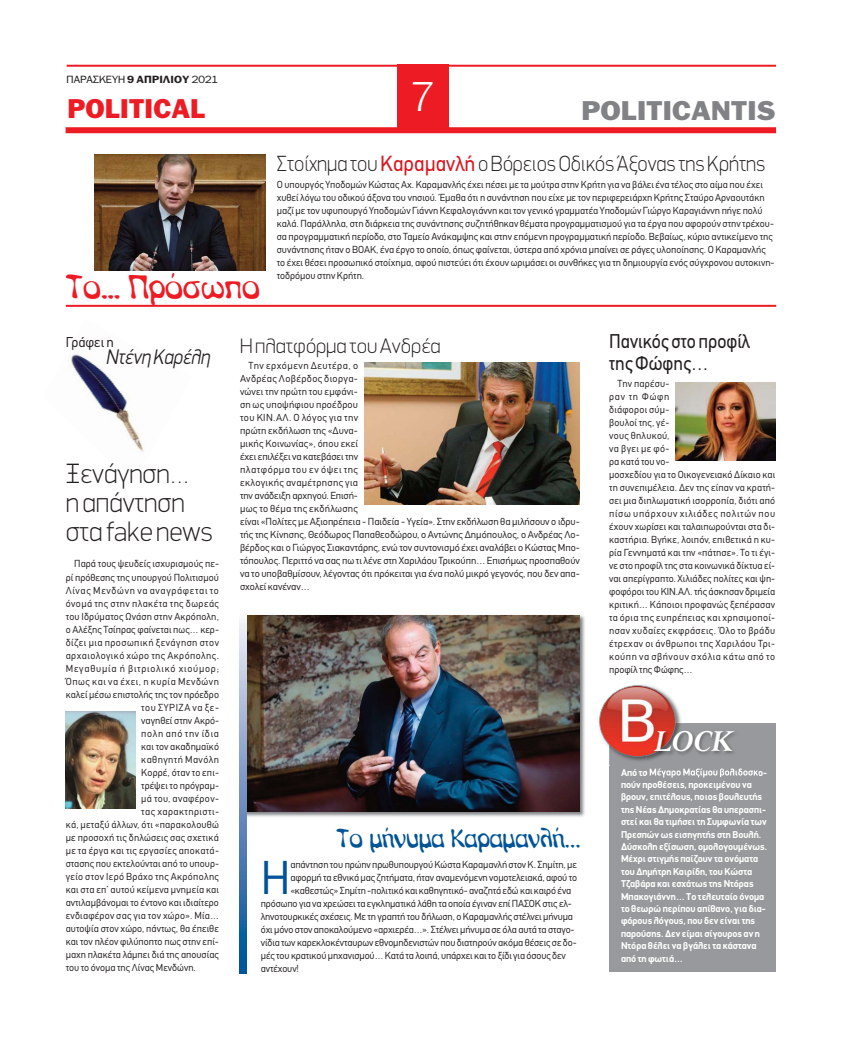
<style>
.page{position:relative;width:841px;height:1039px;background:#fff}
.page>*{position:absolute;margin:0;border:0;box-sizing:border-box;transform-origin:0 0}
.t1{font:46.5px "CF Din";color:#005496}
.t2{font:300 40px "PF Franklin Gothic";color:#fff}
.t3{font:300 36px "PF Bedroom";color:#ed1c24;scale:.94 1}
.t4{font:italic 700 30px "Katsoulidis";color:#fff;scale:.9 1}
.t5{font:100 28px/29px "PF Din Display";color:#231f20}
.t6{font:300 28px "PF Bedroom";color:#005496;scale:.91 1}
.t7{font:900 26px "PF Franklin Gothic";color:#808285;scale:1.06 1}
.t8{font:900 26px "PF Franklin Gothic";color:#ed1c24}
.t9{font:100 22px "PF Din Display";color:#231f20;scale:.95 1}
.t10{font:italic 300 21.2px "PF Din Display";color:#231f20;scale:.9 1}
.t11{font:100 21px "PF Din Display";color:#231f20}
.t12{font:20px/22px "PF Din Text";color:#231f20;scale:.92 1}
.t13{font:14px "CF Din";color:#231f20}
.t14{font:10px/13px "CF Din";color:#231f20}
.t15{font:700 10px/12.4px "PF Din Display";color:#fff}
.t16{font:10px "CF Din";letter-spacing:.045em;color:#231f20}
.t17{font:10px "CF Din";letter-spacing:.02em;color:#231f20}
.t18{font:10px "CF Din";letter-spacing:.03em;color:#231f20}
.t19{font:10px "CF Din";letter-spacing:.055em;color:#231f20}
.t20{font:10px "CF Din";letter-spacing:.025em;color:#231f20}
.t21{font:10px "CF Din";letter-spacing:.04em;color:#231f20}
.t22{font:10px "CF Din";letter-spacing:.075em;color:#231f20}
.t23{font:10px "CF Din";letter-spacing:.065em;color:#231f20}
.t24{font:10px "PF Franklin Gothic";letter-spacing:.01em;color:#231f20;scale:1.1 1}
.t25{font:10px "CF Din";letter-spacing:.035em;color:#231f20}
.t26{font:10px "CF Din";letter-spacing:.07em;color:#231f20}
.s1{font-weight:700}
.s2{font-family:"PF Din Text";font-weight:400;color:#d81920}
</style>
<div class="page">
<div style="left:608px;top:723px;width:166px;height:248px;background:#97999c"></div>
<img style="left:94px;top:155px;width:172px;height:116px">
<div style="left:397px;top:65px;width:51px;height:63px;background:#ed1c24"></div>
<hr style="left:67px;top:65px;width:708px;height:2px;background:#ed1c24">
<div style="left:66px;top:127px;width:709px;height:6px;background:#ed1c24"></div>
<hr style="left:66px;top:305px;width:709px;height:2px;background:#ed1c24">
<img style="left:71px;top:354px;width:73px;height:98px">
<img style="left:608px;top:756px;width:38px;height:9px">
<img style="left:646px;top:723px;width:112px;height:54px">
<img style="left:646px;top:768px;width:56px;height:9px">
<svg style="left:599px;top:685px;width:84px;height:71px"></svg>
<img style="left:674px;top:722px;width:1px;height:33px">
<img style="left:646px;top:722px;width:28px;height:33px">
<img style="left:66px;top:711px;width:69px;height:97px">
<img style="left:246px;top:615px;width:339px;height:205px">
<img style="left:246px;top:616px;width:333px;height:195px">
<svg style="left:239px;top:621px;width:7px;height:352px;background:#7297c2"></svg>
<img style="left:364px;top:363px;width:215px;height:141px">
<img style="left:675px;top:382px;width:99px;height:78px">
<p class="t24" style="left:67px;top:74px;width:139px">ΠΑΡΑΣΚΕΥΗ <span class="s1">9 ΑΠΡΙΛΙΟΥ</span> 2021</p>
<h3 class="t8" style="left:68px;top:99px;width:139px">POLITICAL</h3>
<h3 class="t3" style="left:66px;top:267px;width:208px">Το... Πρόσωπο</h3>
<h2 class="t2" style="left:410px;top:74px;width:25px">7</h2>
<h3 class="t7" style="left:581px;top:101px;width:185px">POLITICANTIS</h3>
<h3 class="t9" style="left:276px;top:156px;width:515px">Στοίχημα του <span class="s2">Καραμανλή</span>ο Βόρειος Οδικός Άξονας της Κρήτης</h3>
<p class="t14" style="left:276px;top:179px;width:499px">Ο υπουργός Υποδομών Κώστας Αχ. Καραμανλής έχει πέσει με τα μούτρα στην Κρήτη για να βάλει ένα τέλος στο αίμα που έχει χυθεί λόγω του οδικού άξονα του νησιού. Έμαθα ότι η συνάντηση που είχε με τον περιφερειάρχη Κρήτης Σταύρο Αρναουτάκη μαζί με τον υφυπουργό Υποδομών Γιάννη Κεφαλογιάννη και τον γενικό γραμματέα Υποδομών Γιώργο Καραγιάννη πήγε πολύ καλά. Παράλληλα, στη διάρκεια της συνάντησης συζητήθηκαν θέματα προγραμματισμού για τα έργα που αφορούν στην τρέχου&shy;σα προγραμματική περίοδο, στο Ταμείο Ανάκαμψης και στην επόμενη προγραμματική περίοδο. Βεβαίως, κύριο αντικείμενο της συνάντησης ήταν ο ΒΟΑΚ, ένα έργο το οποίο, όπως φαίνεται, ύστερα από χρόνια μπαίνει σε ράγες υλοποίησης. Ο Καραμανλής το έχει θέσει προσωπικό στοίχημα, αφού πιστεύει ότι έχουν ωριμάσει οι συνθήκες για τη δημιουργία ενός σύγχρονου αυτοκινη&shy;τοδρόμου στην Κρήτη.</p>
<h3 class="t13" style="left:66px;top:337px;width:49px">Γράφει η</h3>
<h3 class="t10" style="left:106px;top:344px;width:117px">Ντένη Καρέλη</h3>
<h3 class="t5" style="left:66px;top:463px;width:149px">Ξενάγηση…<br>η απάντηση στα fake news</h3>
<p class="t14" style="left:74px;top:558px;width:146px">Παρά τους ψευδείς ισχυρισμούς πε-</p>
<p class="t14" style="left:66px;top:571px;width:155px">ρί πρόθεσης της υπουργού Πολιτισμού</p>
<p class="t23" style="left:66px;top:586px;width:155px">Λίνας Μενδώνη να αναγράφεται το</p>
<p class="t16" style="left:66px;top:599px;width:155px">όνομά της στην πλακέτα της δωρεάς</p>
<p class="t14" style="left:66px;top:610px;width:155px">του Ιδρύματος Ωνάση στην Ακρόπολη,</p>
<p class="t14" style="left:66px;top:623px;width:155px">ο Αλέξης Τσίπρας φαίνεται πως… κερ-</p>
<p class="t16" style="left:66px;top:638px;width:155px">δίζει μια προσωπική ξενάγηση στον</p>
<p class="t21" style="left:66px;top:651px;width:155px">αρχαιολογικό χώρο της Ακρόπολης.</p>
<p class="t22" style="left:66px;top:664px;width:155px">Μεγαθυμία ή βιτριολικό χιούμορ;</p>
<p class="t19" style="left:66px;top:677px;width:155px">Όπως και να έχει, η κυρία Μενδώνη</p>
<p class="t14" style="left:66px;top:688px;width:155px">καλεί μέσω επιστολής της τον πρόεδρο</p>
<p class="t19" style="left:141px;top:703px;width:79px">του ΣΥΡΙΖΑ να ξε-</p>
<p class="t14" style="left:141px;top:714px;width:79px">ναγηθεί στην Ακρό-</p>
<p class="t26" style="left:141px;top:729px;width:79px">πολη από την ίδια</p>
<p class="t14" style="left:141px;top:740px;width:79px">και τον ακαδημαϊκό</p>
<p class="t16" style="left:141px;top:755px;width:79px">καθηγητή Μανόλη</p>
<p class="t14" style="left:141px;top:766px;width:79px">Κορρέ, όταν το επι-</p>
<p class="t14" style="left:141px;top:779px;width:79px">τρέψει το πρόγραμ-</p>
<p class="t25" style="left:141px;top:794px;width:79px">μά του, αναφέρον-</p>
<p class="t16" style="left:141px;top:807px;width:79px">τας χαρακτηριστι-</p>
<p class="t20" style="left:66px;top:820px;width:155px">κά, μεταξύ άλλων, ότι «παρακολουθώ</p>
<p class="t17" style="left:66px;top:833px;width:155px">με προσοχή τις δηλώσεις σας σχετικά</p>
<p class="t18" style="left:66px;top:846px;width:155px">με τα έργα και τις εργασίες αποκατά-</p>
<p class="t14" style="left:66px;top:857px;width:155px">στασης που εκτελούνται από το υπουρ-</p>
<p class="t18" style="left:66px;top:872px;width:155px">γείο στον Ιερό Βράχο της Ακρόπολης</p>
<p class="t14" style="left:66px;top:883px;width:155px">και στα επ’ αυτού κείμενα μνημεία και</p>
<p class="t14" style="left:66px;top:896px;width:155px">αντιλαμβάνομαι το έντονο και ιδιαίτερο</p>
<p class="t17" style="left:66px;top:911px;width:155px">ενδιαφέρον σας για τον χώρο». Μία…</p>
<p class="t14" style="left:66px;top:922px;width:155px">αυτοψία στον χώρο, πάντως, θα έπειθε</p>
<p class="t14" style="left:66px;top:935px;width:155px">και τον πλέον φιλύποπτο πως στην επί-</p>
<p class="t14" style="left:66px;top:948px;width:155px">μαχη πλακέτα λάμπει διά της απουσίας</p>
<p class="t14" style="left:66px;top:961px;width:132px">του το όνομα της Λίνας Μενδώνη.</p>
<h3 class="t11" style="left:240px;top:338px;width:202px">Η πλατφόρμα του Ανδρέα</h3>
<p class="t14" style="left:240px;top:360px;width:341px;text-indent:9px">Την ερχόμενη Δευτέρα, ο<br>Ανδρέας Λοβέρδος διοργα-<br>νώνει την πρώτη του εμφάνι-<br>ση ως υποψήφιου προέδρου<br>του ΚΙΝ.ΑΛ. Ο λόγος για την<br>πρώτη εκδήλωση της «Δυνα-<br>μικής Κοινωνίας», όπου εκεί<br>έχει επιλέξει να κατεβάσει την<br>πλατφόρμα του εν όψει της<br>εκλογικής αναμέτρησης για<br>την ανάδειξη αρχηγού. Επισή-<br>μως το θέμα της εκδήλωσης<br>είναι «Πολίτες με Αξιοπρέπεια - Παιδεία - Υγεία». Στην εκδήλωση θα μιλήσουν ο ιδρυ&shy;τής της Κίνησης, Θεόδωρος Παπαθεοδώρου, ο Αντώνης Δημόπουλος, ο Ανδρέας Λο&shy;βέρδος και ο Γιώργος Σιακαντάρης, ενώ τον συντονισμό έχει αναλάβει ο Κώστας Μπο&shy;τόπουλος. Περιττό να σας πω τι λένε στη Χαριλάου Τρικούπη… Επισήμως προσπαθούν να το υποβαθμίσουν, λέγοντας ότι πρόκειται για ένα πολύ μικρό γεγονός, που δεν απα&shy;σχολεί κανέναν…</p>
<h3 class="t6" style="left:336px;top:822px;width:269px">Το μήνυμα Καραμανλή…</h3>
<h1 class="t1" style="left:261px;top:860px;width:31px">H</h1>
<p class="t14" style="left:290px;top:859px;width:288px">απάντηση του πρώην πρωθυπουργού Κώστα Καραμανλή στον Κ. Σημίτη, με</p>
<p class="t14" style="left:290px;top:872px;width:288px">αφορμή τα εθνικά μας ζητήματα, ήταν αναμενόμενη νομοτελειακά, αφού το</p>
<p class="t14" style="left:290px;top:885px;width:282px">«καθεστώς» Σημίτη -πολιτικό και καθηγητικό- αναζητά εδώ και καιρό ένα</p>
<p class="t14" style="left:261px;top:898px;width:312px">πρόσωπο για να χρεώσει τα εγκληματικά λάθη τα οποία έγιναν επί ΠΑΣΟΚ στις ελ-</p>
<p class="t14" style="left:261px;top:911px;width:313px">ληνοτουρκικές σχέσεις. Με τη γραπτή του δήλωση, ο Καραμανλής στέλνει μήνυμα</p>
<p class="t14" style="left:261px;top:924px;width:315px">όχι μόνο στον αποκαλούμενο «αρχιερέα…». Στέλνει μήνυμα σε όλα αυτά τα σταγο-</p>
<p class="t14" style="left:261px;top:937px;width:317px">νίδια των καρεκλοκένταυρων εθνομηδενιστών που διατηρούν ακόμα θέσεις σε δο-</p>
<p class="t14" style="left:261px;top:950px;width:306px">μές του κρατικού μηχανισμού… Κατά τα λοιπά, υπάρχει και το ξίδι για όσους δεν</p>
<p class="t14" style="left:261px;top:963px;width:40px">αντέχουν!</p>
<h3 class="t12" style="left:608px;top:331px;width:154px">Πανικός στο προφίλ της Φώφης…</h3>
<p class="t14" style="left:608px;top:378px;width:167px;text-indent:9px">Την παρέσυ-<br>ραν τη Φώφη<br>διάφοροι σύμ-<br>βουλοί της, γέ-<br>νους θηλυκού,<br>να βγει με φό-<br>ρα κατά του νο-<br>μοσχεδίου για το Οικογενειακό Δίκαιο και τη συνεπιμέλεια. Δεν της είπαν να κρατή&shy;σει μια διπλωματική ισορροπία, διότι από πίσω υπάρχουν χιλιάδες πολιτών που έχουν χωρίσει και ταλαιπωρούνται στα δι&shy;καστήρια. Βγήκε, λοιπόν, επιθετικά η κυ&shy;ρία Γεννηματά και την «πάτησε». Το τι έγι&shy;νε στο προφίλ της στα κοινωνικά δίκτυα εί&shy;ναι απερίγραπτο. Χιλιάδες πολίτες και ψη&shy;φοφόροι του ΚΙΝ.ΑΛ. τής άσκησαν δριμεία κριτική… Κάποιοι προφανώς ξεπέρασαν τα όρια της ευπρέπειας και χρησιμοποί&shy;ησαν χυδαίες εκφράσεις. Όλο το βράδυ έτρεχαν οι άνθρωποι της Χαριλάου Τρι&shy;κούπη να σβήνουν σχόλια κάτω από το προφίλ της Φώφης…</p>
<h3 class="t4" style="left:652px;top:723px;width:90px">LOCK</h3>
<p class="t15" style="left:620px;top:779px;width:148px">πούν προθέσεις, προκειμένου να βρουν, επιτέλους, ποιος βουλευτής της Νέας Δημοκρατίας θα υπερασπι&shy;στεί και θα τιμήσει τη Συμφωνία των<br>Πρεσπών ως εισηγητής στη Βουλή.<br>Δύσκολη εξίσωση, ομολογουμένως.<br>Μέχρι στιγμής παίζουν τα ονόματα του Δημήτρη Καιρίδη, του Κώστα<br>Τζαβάρα και εσχάτως της Ντόρας<br>Μπακογιάννη… Το τελευταίο όνομα το θεωρώ περίπου απίθανο, για δια&shy;φόρους λόγους, που δεν είναι της παρούσης. Δεν είμαι σίγουρος αν η<br>Ντόρα θέλει να βγάλει τα κάστανα από τη φωτιά…</p>
</div>
